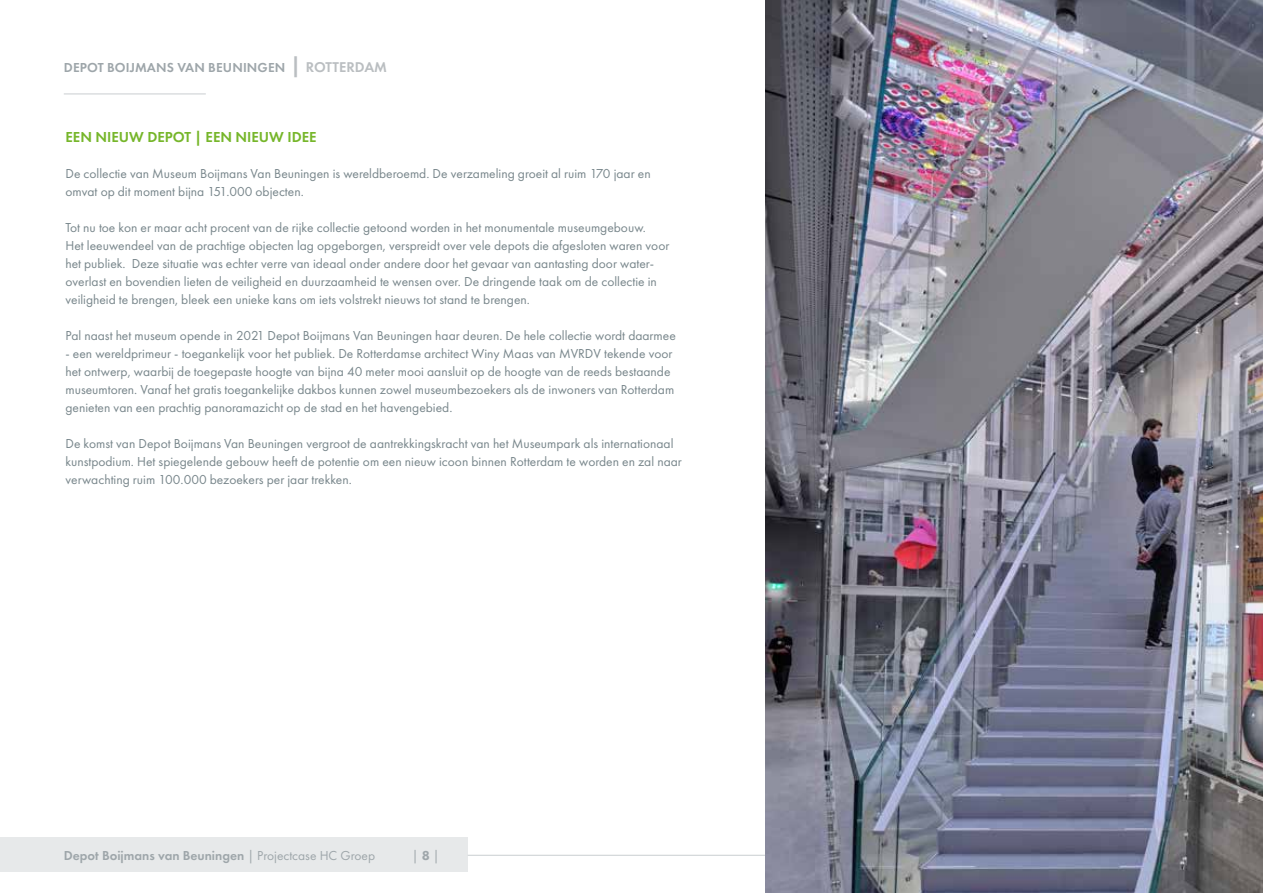
<style>
.page{position:relative;width:1263px;height:893px;background:#fff}
.page>*{position:absolute;margin:0;border:0;box-sizing:border-box;transform-origin:0 0}
.t1{font:600 15px "Futura PT";color:#76b62a}
.t2{font:13.5px/18px "Futura PT";color:#78868b}
.t3{font:600 13.5px "Futura PT";color:#9ea6aa}
.t4{font:13.5px "Futura PT";color:#9ea6aa}
.s1{font-size:21px;color:#babec1}
.s2{font-size:14.7px;color:#babec1}
.s3{font-weight:400}
.s4{font-weight:800}
</style>
<div class="page">
<div style="left:0;top:838px;width:468px;height:34px;background:#e7e9ea"></div>
<hr style="left:468px;top:855px;width:795px;height:1px;background:#9ea6aa">
<img style="left:765px;top:0;width:498px;height:893px">
<hr style="left:64px;top:93px;width:142px;height:1px;background:#9ea6aa">
<p class="t3" style="left:64px;top:59px;width:252px">DEPOT BOIJMANS VAN BEUNINGEN <span class="s1">|</span> <span class="s2">ROTTERDAM</span></p>
<p class="t1" style="left:65px;top:128px;width:253px">EEN NIEUW DEPOT | EEN NIEUW IDEE</p>
<p class="t2" style="left:65px;top:164px;width:587px">De collectie van Museum Boijmans Van Beuningen is wereldberoemd. De verzameling groeit al ruim 170 jaar en omvat op dit moment bijna 151.000 objecten.</p>
<p class="t2" style="left:65px;top:218px;width:605px">Tot nu toe kon er maar acht procent van de rijke collectie getoond worden in het monumentale museumgebouw.<br>Het leeuwendeel van de prachtige objecten lag opgeborgen, verspreidt over vele depots die afgesloten waren voor het publiek. Deze situatie was echter verre van ideaal onder andere door het gevaar van aantasting door water&shy;overlast en bovendien lieten de veiligheid en duurzaamheid te wensen over. De dringende taak om de collectie in veiligheid te brengen, bleek een unieke kans om iets volstrekt nieuws tot stand te brengen.</p>
<p class="t2" style="left:65px;top:326px;width:612px">Pal naast het museum opende in 2021 Depot Boijmans Van Beuningen haar deuren. De hele collectie wordt daarmee</p>
<p class="t2" style="left:65px;top:344px;width:610px">- een wereldprimeur - toegankelijk voor het publiek. De Rotterdamse architect Winy Maas van MVRDV tekende voor het ontwerp, waarbij de toegepaste hoogte van bijna 40 meter mooi aansluit op de hoogte van de reeds bestaande museumtoren. Vanaf het gratis toegankelijke dakbos kunnen zowel museumbezoekers als de inwoners van Rotterdam genieten van een prachtig panoramazicht op de stad en het havengebied.</p>
<p class="t2" style="left:65px;top:434px;width:618px">De komst van Depot Boijmans Van Beuningen vergroot de aantrekkingskracht van het Museumpark als internationaal kunstpodium. Het spiegelende gebouw heeft de potentie om een nieuw icoon binnen Rotterdam te worden en zal naar verwachting ruim 100.000 bezoekers per jaar trekken.</p>
<p class="t3" style="left:64px;top:847px;width:313px">Depot Boijmans van Beuningen <span class="s3">| Projectcase HC Groep</span></p>
<p class="t4" style="left:412px;top:847px;width:29px">| <span class="s4">8</span> |</p>
</div>
